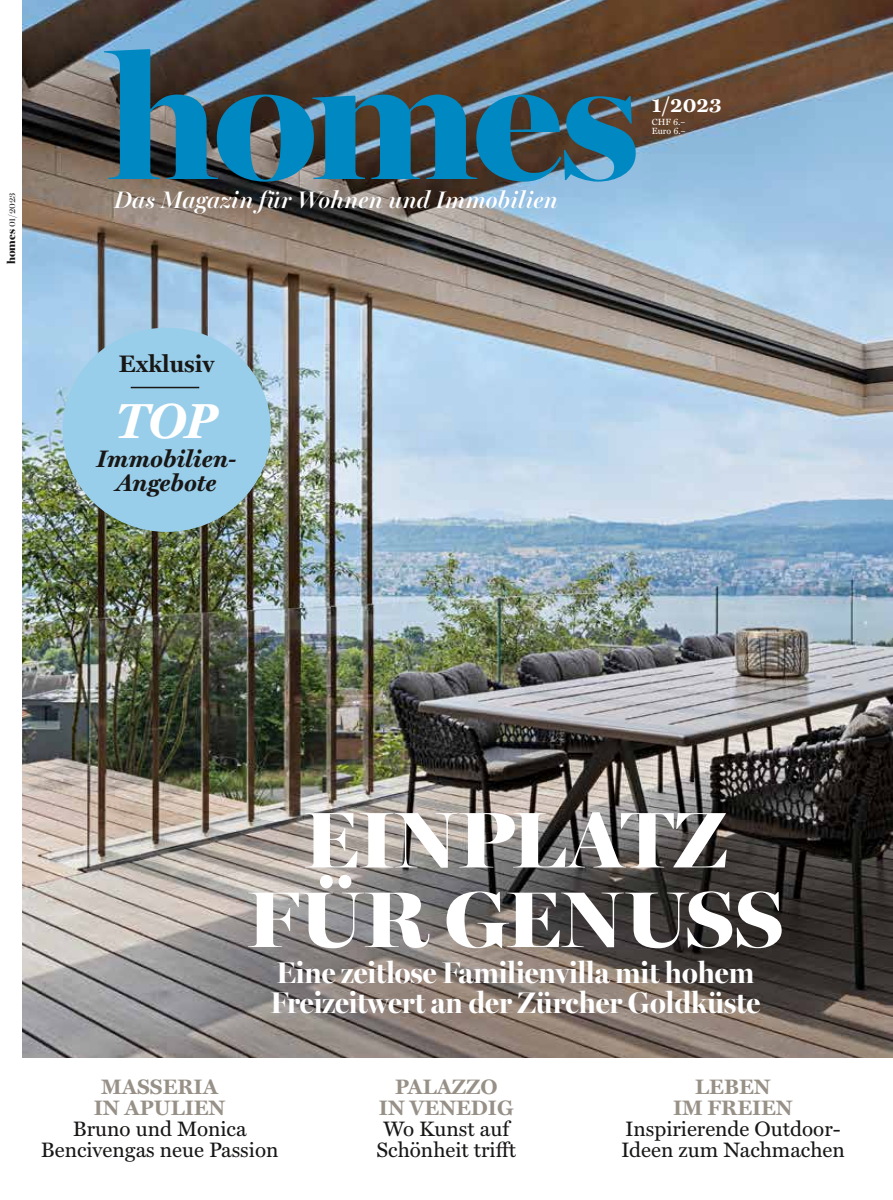
<style>
.page{position:relative;width:893px;height:1200px;background:#fff}
.page>*{position:absolute;margin:0;border:0;box-sizing:border-box;transform-origin:0 0}
.t1{font:900 174px "Miller Banner";letter-spacing:-.035em;color:#0088c3}
.t2{font:900 79.5px/79.5px "Miller Banner";letter-spacing:.005em;color:#fff;text-align:center}
.t3{font:italic 700 49.5px "Miller Text";color:#fff}
.t4{font:700 30px/30px "Miller Banner";color:#fff}
.t5{font:italic 600 24px "Miller Banner";letter-spacing:.01em;color:#fff}
.t6{font:italic 700 24px/24px "Miller Text";color:#181716;text-align:center}
.t7{font:700 24px "Miller Text";color:#181716}
.t8{font:21px/21px "Miller Text";color:#181716;text-align:center}
.t9{font:700 21px/21px "Miller Text";color:#979087;text-align:center}
.t10{font:700 21px "Miller Text";color:#fff}
.t11{font:9.3px "Miller Banner";letter-spacing:.015em;color:#181716}
.t12{font:9px "Miller Text";color:#fff}
.s1{font-weight:900;font-size:11.1px}
</style>
<div class="page">
<img style="left:22px;top:0;width:871px;height:1057px">
<div style="left:63px;top:327px;width:208px;height:204px;background:#98ceea;border-radius:50%"></div>
<hr style="left:131px;top:386px;width:68px;height:2px;background:#181716">
<p class="t11" style="left:7px;top:264px;width:74px;rotate:-90deg"><span class="s1">homes</span> 01/2023</p>
<h1 class="t1" style="left:108px;top:13px;width:532px">homes</h1>
<p class="t5" style="left:114px;top:185px;width:445px">Das Magazin für Wohnen und Immobilien</p>
<p class="t10" style="left:652px;top:92px;width:71px">1/2023</p>
<p class="t12" style="left:652px;top:117px;width:35px">CHF 6.–</p>
<p class="t12" style="left:652px;top:126px;width:35px">Euro 6.–</p>
<p class="t7" style="left:119px;top:350px;width:97px">Exklusiv</p>
<h3 class="t3" style="left:116px;top:393px;width:103px">TOP</h3>
<p class="t6" style="left:97px;top:447px;width:141px">Immobilien-<br>Angebote</p>
<h2 class="t2" style="left:247px;top:799px;width:538px">EINPLATZ<br>FÜR GENUSS</h2>
<h3 class="t4" style="left:270px;top:957px;width:491px">Eine zeitlose Familienvilla mit hohem<br>Freizeitwert an der Zürcher Goldküste</h3>
<p class="t9" style="left:94px;top:1076px;width:133px">MASSERIA<br>IN APULIEN</p>
<p class="t8" style="left:41px;top:1118px;width:239px">Bruno und Monica<br>Bencivengas neue Passion</p>
<p class="t9" style="left:379px;top:1076px;width:136px">PALAZZO<br>IN VENEDIG</p>
<p class="t8" style="left:376px;top:1118px;width:141px">Wo Kunst auf<br>Schönheit trifft</p>
<p class="t9" style="left:673px;top:1076px;width:121px">LEBEN<br>IM FREIEN</p>
<p class="t8" style="left:621px;top:1118px;width:225px;text-align:left">Inspirierende Outdoor-<br>Ideen zum Nachmachen</p>
</div>
